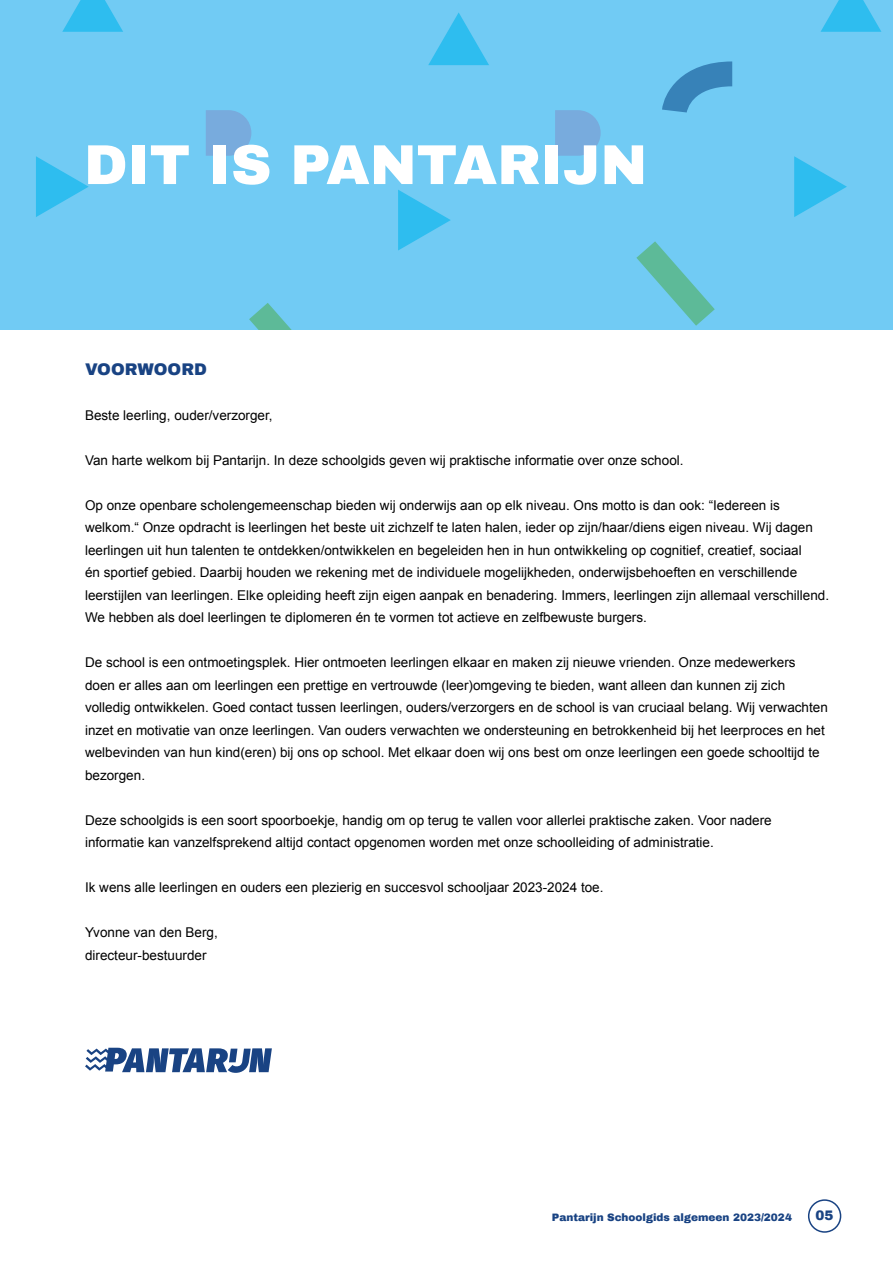
<style>
.page{position:relative;width:893px;height:1263px;background:#fff}
.page>*{position:absolute;margin:0;border:0;box-sizing:border-box;transform-origin:0 0}
.koppen{font:900 56.25px "Archivo";color:#fff}
.subkoppen{font:900 16.5px "Archivo";color:#194383}
.platte_tekst{font:13.5px/22.5px "Arial";color:#000}
.t1{font:900 13.5px "Archivo";color:#194383}
.t2{font:900 10.5px "Archivo";color:#194383}
</style>
<div class="page">
<div style="left:808px;top:1199px;width:33px;height:34px;border:2px solid #194383;border-radius:50%"></div>
<div style="left:0;top:0;width:893px;height:330px;background:#71cbf4"></div>
<svg style="left:636px;top:241px;width:79px;height:85px"></svg>
<svg style="left:555px;top:110px;width:46px;height:46px;background:#77aedf"></svg>
<svg style="left:820px;top:0;width:61px;height:32px"></svg>
<svg style="left:794px;top:156px;width:53px;height:61px"></svg>
<svg style="left:249px;top:303px;width:43px;height:27px"></svg>
<svg style="left:206px;top:110px;width:45px;height:46px;background:#77aedf"></svg>
<svg style="left:428px;top:12px;width:61px;height:53px"></svg>
<svg style="left:398px;top:190px;width:53px;height:60px"></svg>
<svg style="left:662px;top:61px;width:70px;height:52px"></svg>
<svg style="left:62px;top:0;width:61px;height:32px"></svg>
<svg style="left:36px;top:156px;width:53px;height:61px"></svg>
<svg style="left:85px;top:1048px;width:187px;height:25px"></svg>
<p class="koppen" style="left:84px;top:130px;width:565px">DIT IS PANTARIJN</p>
<p class="subkoppen" style="left:85px;top:359px;width:123px">VOORWOORD</p>
<p class="platte_tekst" style="left:85px;top:404px;width:189px">Beste leerling, ouder/verzorger,</p>
<p class="platte_tekst" style="left:85px;top:449px;width:600px">Van harte welkom bij Pantarijn. In deze schoolgids geven wij praktische informatie over onze school.</p>
<p class="platte_tekst" style="left:85px;top:494px;width:746px">Op onze openbare scholengemeenschap bieden wij onderwijs aan op elk niveau. Ons motto is dan ook: “Iedereen is welkom.“ Onze opdracht is leerlingen het beste uit zichzelf te laten halen, ieder op zijn/haar/diens eigen niveau. Wij dagen leerlingen uit hun talenten te ontdekken/ontwikkelen en begeleiden hen in hun ontwikkeling op cognitief, creatief, sociaal<br>én sportief gebied. Daarbij houden we rekening met de individuele mogelijkheden, onderwijsbehoeften en verschillende leerstijlen van leerlingen. Elke opleiding heeft zijn eigen aanpak en benadering. Immers, leerlingen zijn allemaal verschillend.<br>We hebben als doel leerlingen te diplomeren én te vormen tot actieve en zelfbewuste burgers.</p>
<p class="platte_tekst" style="left:85px;top:651px;width:744px">De school is een ontmoetingsplek. Hier ontmoeten leerlingen elkaar en maken zij nieuwe vrienden. Onze medewerkers doen er alles aan om leerlingen een prettige en vertrouwde (leer)omgeving te bieden, want alleen dan kunnen zij zich volledig ontwikkelen. Goed contact tussen leerlingen, ouders/verzorgers en de school is van cruciaal belang. Wij verwachten inzet en motivatie van onze leerlingen. Van ouders verwachten we ondersteuning en betrokkenheid bij het leerproces en het welbevinden van hun kind(eren) bij ons op school. Met elkaar doen wij ons best om onze leerlingen een goede schooltijd te bezorgen.</p>
<p class="platte_tekst" style="left:85px;top:809px;width:688px">Deze schoolgids is een soort spoorboekje, handig om op terug te vallen voor allerlei praktische zaken. Voor nadere informatie kan vanzelfsprekend altijd contact opgenomen worden met onze schoolleiding of administratie.</p>
<p class="platte_tekst" style="left:85px;top:876px;width:520px">Ik wens alle leerlingen en ouders een plezierig en succesvol schooljaar 2023-2024 toe.</p>
<p class="platte_tekst" style="left:85px;top:921px;width:134px">Yvonne van den Berg,</p>
<p class="platte_tekst" style="left:85px;top:944px;width:123px">directeur-bestuurder</p>
<p class="t2" style="left:552px;top:1210px;width:242px">Pantarijn Schoolgids algemeen 2023/2024</p>
<p class="t1" style="left:815px;top:1207px;width:20px">05</p>
</div>
